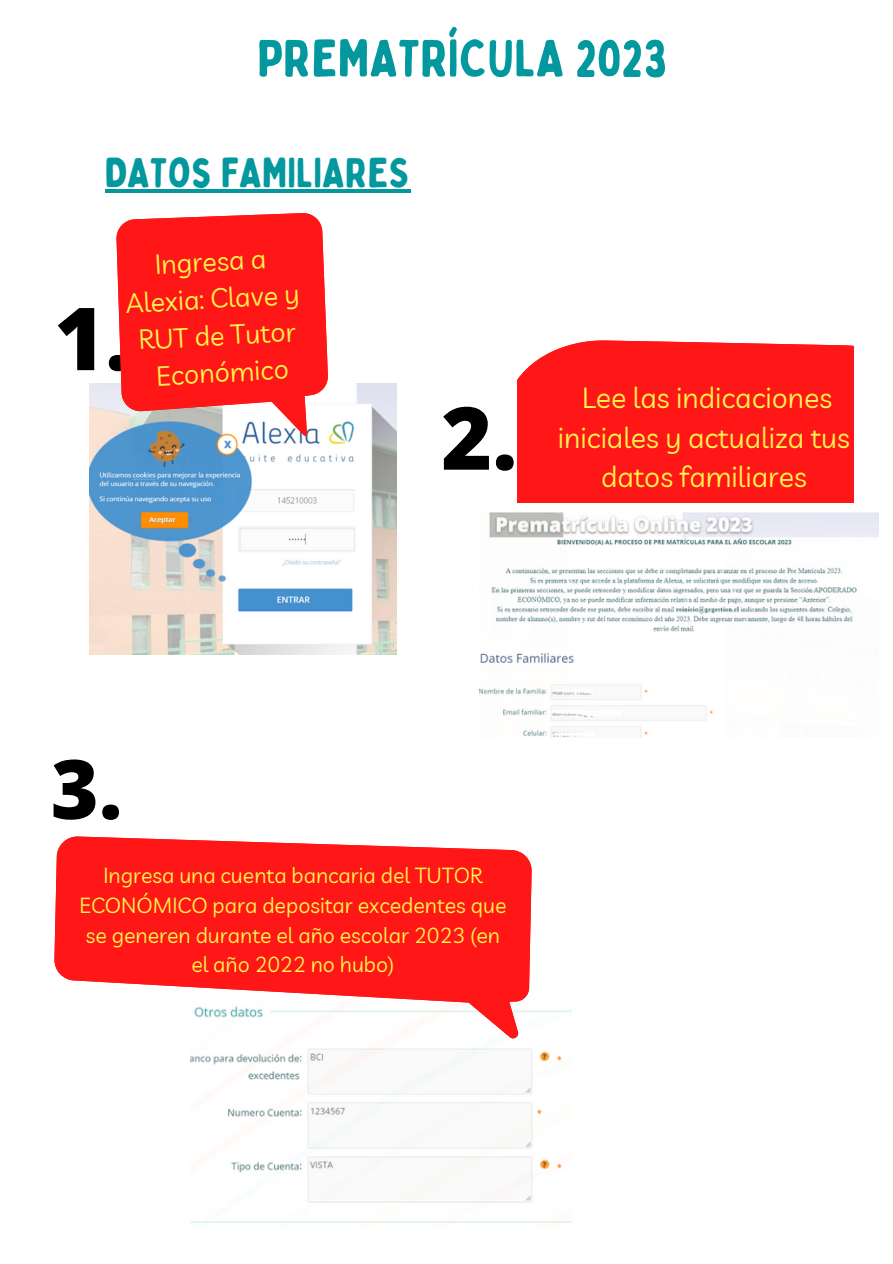
<style>
.page{position:relative;width:893px;height:1264px;background:#fff}
.page>*{position:absolute;margin:0;border:0;box-sizing:border-box;transform-origin:0 0}
.t1{font:800 86.85px "Open Sans";color:#000}
.t2{font:800 82.05px "Open Sans";color:#000}
.t3{font:52.2px "Bobby Jones Soft";color:#03989e}
.t4{font:41.7px "Bobby Jones Soft";color:#03989e}
.t5{font:28.5px/39.3px "Livvic";color:#fff34d;text-align:center}
.t6{font:27px/37px "Livvic";color:#fff34d;text-align:center}
.t7{font:21.3px/29.7px "Livvic";color:#fff34d;text-align:center}
</style>
<div class="page">
<img style="left:89px;top:384px;width:307px;height:271px">
<div style="left:517px;top:340px;width:336px;height:162px;background:#ff1616"></div>
<img style="left:190px;top:1010px;width:381px;height:213px">
<svg style="left:54px;top:836px;width:478px;height:202px;fill:#ff1616"></svg>
<img style="left:479px;top:513px;width:399px;height:224px">
<hr style="left:105px;top:190px;width:305px;height:3px;background:#03989e">
<svg style="left:116px;top:213px;width:212px;height:223px;background:#f83738"></svg>
<h3 class="t3" style="left:257px;top:26px;width:412px">PREMATRÍCULA 2023</h3>
<h3 class="t4" style="left:105px;top:147px;width:307px">DATos FAMILIARES</h3>
<p class="t6" style="left:122px;top:247px;width:176px;rotate:-3deg">Ingresa a<br>Alexia: Clave y<br>RUT de Tutor<br>Económico</p>
<h1 class="t1" style="left:54px;top:277px;width:78px">1.</h1>
<h1 class="t1" style="left:441px;top:377px;width:78px">2.</h1>
<h3 class="t5" style="left:558px;top:378px;width:293px">Lee las indicaciones iniciales y actualiza tus datos familiares</h3>
<h2 class="t2" style="left:51px;top:731px;width:73px">3.</h2>
<p class="t7" style="left:79px;top:860px;width:428px">Ingresa una cuenta bancaria del TUTOR ECONÓMICO para depositar excedentes que se generen durante el año escolar 2023 (en el año 2022 no hubo)</p>
</div>
